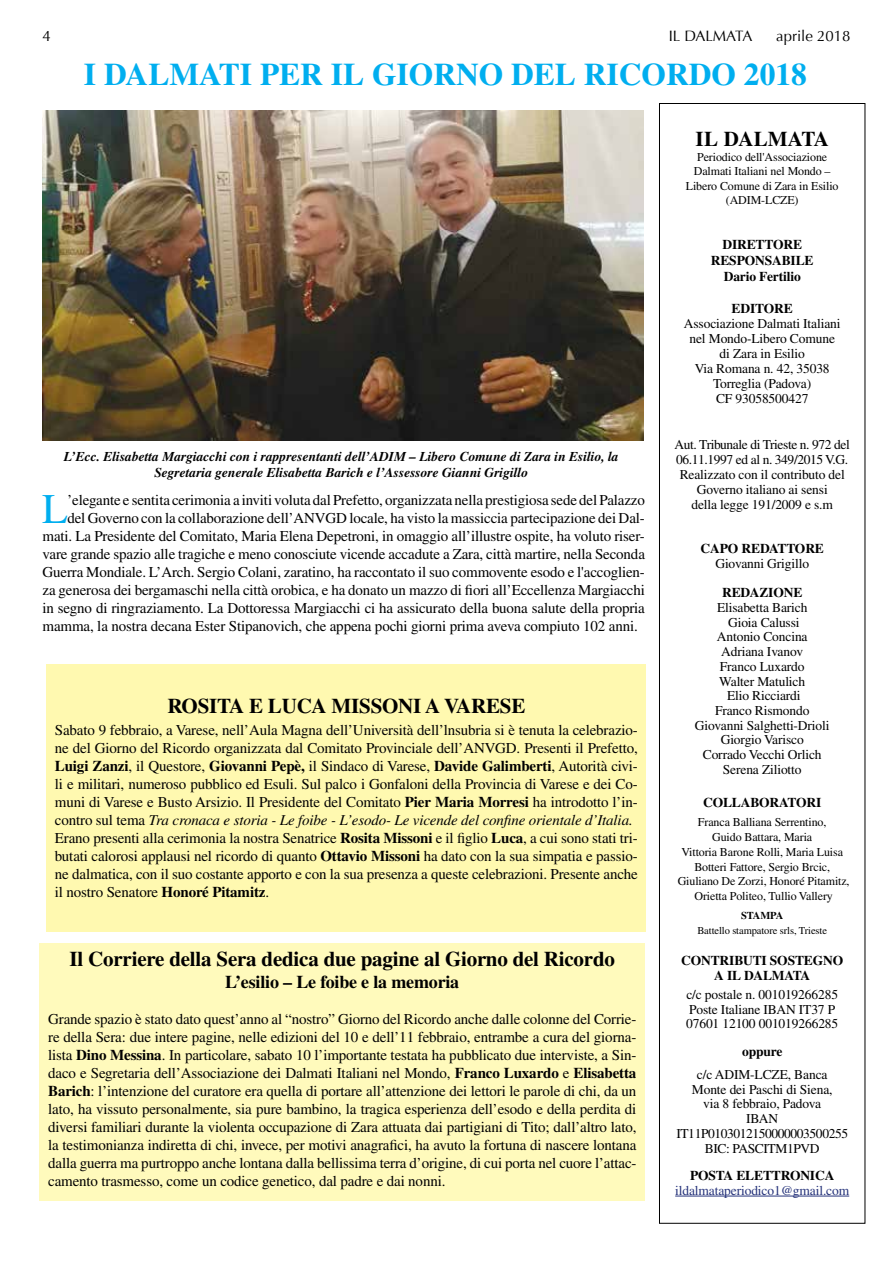
<style>
.page{position:relative;width:893px;height:1263px;background:#fff}
.page>*{position:absolute;margin:0;border:0;box-sizing:border-box;transform-origin:0 0}
.t1{font:42.15px "Times LT Std";color:#00aeef}
.t2{font:700 31.5px "Times LT Std";color:#00aeef}
.t3{font:700 21px "Times LT Std";letter-spacing:-.01em;color:#000}
.t4{font:700 21px "Times LT Std";letter-spacing:.01em;color:#000}
.t5{font:700 18px "Times LT Std";letter-spacing:-.01em;color:#000}
.t6{font:15px/18px "Times LT Std";letter-spacing:-.01em;color:#000;text-align:justify}
.t7{font:15px "Optima";color:#000}
.t8{font:13.5px/14.7px "Times LT Std";letter-spacing:-.01em;color:#000;text-align:center}
.t9{font:italic 700 13.5px/16.2px "Times LT Std";color:#000;text-align:center}
.t10{font:700 13.5px/16.2px "Times LT Std";letter-spacing:-.01em;color:#000;text-align:center}
.t11{font:13.5px "Times LT Std";letter-spacing:-.01em;color:#26337b}
.t12{font:12px/14.7px "Times LT Std";letter-spacing:-.01em;color:#000;text-align:center}
.t13{font:10.5px "Times LT Std";letter-spacing:-.01em;color:#000}
.t14{font:700 10.5px "Times LT Std";letter-spacing:-.01em;color:#000}
.s1{font-weight:700}
.s2{font-style:italic}
</style>
<div class="page">
<hr style="left:675px;top:1196px;width:174px;height:1px;background:#26337b">
<div style="left:659px;top:103px;width:206px;height:1121px;border:1px solid #000"></div>
<div style="left:40px;top:943px;width:605px;height:257px;background:#fffabc"></div>
<div style="left:46px;top:664px;width:600px;height:267px;background:#fff9b0"></div>
<img style="left:43px;top:111px;width:600px;height:329px">
<p class="t7" style="left:43px;top:28px;width:10px">4</p>
<p class="t7" style="left:669px;top:28px;width:85px">IL DALMATA</p>
<p class="t7" style="left:776px;top:28px;width:76px">aprile 2018</p>
<h2 class="t2" style="left:84px;top:56px;width:725px">I DALMATI PER IL GIORNO DEL RICORDO 2018</h2>
<p class="t9" style="left:64px;top:448px;width:556px">L’Ecc. Elisabetta Margiacchi con i rappresentanti dell’ADIM – Libero Comune di Zara in Esilio, la<br>Segretaria generale Elisabetta Barich e l’Assessore Gianni Grigillo</p>
<h1 class="t1" style="left:42px;top:485px;width:27px">L</h1>
<p class="t6" style="left:67px;top:491px;width:579px">’elegante e sentita cerimonia a inviti voluta dal Prefetto, organizzata nella prestigiosa sede del Palazzo</p>
<p class="t6" style="left:67px;top:509px;width:579px">del Governo con la collaborazione dell’ANVGD locale, ha visto la massiccia partecipazione dei Dal-</p>
<p class="t6" style="left:43px;top:527px;width:604px">mati. La Presidente del Comitato, Maria Elena Depetroni, in omaggio all’illustre ospite, ha voluto riser-</p>
<p class="t6" style="left:43px;top:545px;width:604px">vare grande spazio alle tragiche e meno conosciute vicende accadute a Zara, città martire, nella Seconda</p>
<p class="t6" style="left:43px;top:563px;width:604px">Guerra Mondiale. L’Arch. Sergio Colani, zaratino, ha raccontato il suo commovente esodo e l'accoglien-</p>
<p class="t6" style="left:43px;top:581px;width:604px">za generosa dei bergamaschi nella città orobica, e ha donato un mazzo di fiori all’Eccellenza Margiacchi</p>
<p class="t6" style="left:43px;top:599px;width:604px">in segno di ringraziamento. La Dottoressa Margiacchi ci ha assicurato della buona salute della propria</p>
<p class="t6" style="left:43px;top:617px;width:597px">mamma, la nostra decana Ester Stipanovich, che appena pochi giorni prima aveva compiuto 102 anni.</p>
<h3 class="t3" style="left:167px;top:693px;width:360px">ROSITA E LUCA MISSONI A VARESE</h3>
<p class="t6" style="left:55px;top:721px;width:584px;text-align:left">Sabato 9 febbraio, a Varese, nell’Aula Magna dell’Università dell’lnsubria si è tenuta la celebrazio&shy;ne del Giorno del Ricordo organizzata dal Comitato Provinciale dell’ANVGD. Presenti il Prefetto, <span class="s1">Luigi Zanzi</span>, il Questore, <span class="s1">Giovanni Pepè,</span> il Sindaco di Varese, <span class="s1">Davide Galimberti</span>, Autorità civi&shy;li e militari, numeroso pubblico ed Esuli. Sul palco i Gonfaloni della Provincia di Varese e dei Co&shy;muni di Varese e Busto Arsizio. Il Presidente del Comitato <span class="s1">Pier Maria Morresi</span> ha introdotto l’in&shy;contro sul tema <span class="s2">Tra cronaca e storia - Le foibe - L’esodo- Le vicende del confine orientale d’Italia.<br></span>Erano presenti alla cerimonia la nostra Senatrice <span class="s1">Rosita Missoni</span> e il figlio <span class="s1">Luca</span>, a cui sono stati tri&shy;butati calorosi applausi nel ricordo di quanto <span class="s1">Ottavio Missoni</span> ha dato con la sua simpatia e passio&shy;ne dalmatica, con il suo costante apporto e con la sua presenza a queste celebrazioni. Presente anche il nostro Senatore <span class="s1">Honoré Pitamitz</span>.</p>
<h3 class="t3" style="left:70px;top:946px;width:547px">Il Corriere della Sera dedica due pagine al Giorno del Ricordo</h3>
<p class="t5" style="left:225px;top:971px;width:235px">L’esilio – Le foibe e la memoria</p>
<p class="t6" style="left:48px;top:1010px;width:590px">Grande spazio è stato dato quest’anno al “nostro” Giorno del Ricordo anche dalle colonne del Corrie&shy;re della Sera: due intere pagine, nelle edizioni del 10 e dell’11 febbraio, entrambe a cura del giorna&shy;lista <span class="s1">Dino Messina</span>. In particolare, sabato 10 l’importante testata ha pubblicato due interviste, a Sin&shy;daco e Segretaria dell’Associazione dei Dalmati Italiani nel Mondo, <span class="s1">Franco Luxardo</span> e <span class="s1">Elisabetta Barich</span>: l’intenzione del curatore era quella di portare all’attenzione dei lettori le parole di chi, da un lato, ha vissuto personalmente, sia pure bambino, la tragica esperienza dell’esodo e della perdita di diversi familiari durante la violenta occupazione di Zara attuata dai partigiani di Tito; dall’altro lato, la testimonianza indiretta di chi, invece, per motivi anagrafici, ha avuto la fortuna di nascere lontana dalla guerra ma purtroppo anche lontana dalla bellissima terra d’origine, di cui porta nel cuore l’attac&shy;camento trasmesso, come un codice genetico, dal padre e dai nonni.</p>
<h3 class="t4" style="left:696px;top:127px;width:135px">IL DALMATA</h3>
<p class="t12" style="left:686px;top:150px;width:154px">Periodico dell'Associazione<br>Dalmati Italiani nel Mondo –<br>Libero Comune di Zara in Esilio (ADIM-LCZE)</p>
<p class="t10" style="left:711px;top:236px;width:104px">DIRETTORE<br>RESPONSABILE<br>Dario Fertilio</p>
<p class="t10" style="left:732px;top:300px;width:63px">EDITORE</p>
<p class="t8" style="left:684px;top:316px;width:158px">Associazione Dalmati Italiani nel Mondo-Libero Comune di Zara in Esilio<br>Via Romana n. 42, 35038<br>Torreglia (Padova)<br>CF 93058500427</p>
<p class="t8" style="left:675px;top:436px;width:177px">Aut. Tribunale di Trieste n. 972 del<br>06.11.1997 ed al n. 349/2015 V.G.<br>Realizzato con il contributo del<br>Governo italiano ai sensi<br>della legge 191/2009 e s.m</p>
<p class="t10" style="left:701px;top:540px;width:125px">CAPO REDATTORE</p>
<p class="t8" style="left:715px;top:556px;width:95px">Giovanni Grigillo</p>
<p class="t10" style="left:722px;top:584px;width:82px">REDAZIONE</p>
<p class="t8" style="left:695px;top:600px;width:136px">Elisabetta Barich<br>Gioia Calussi<br>Antonio Concina<br>Adriana Ivanov<br>Franco Luxardo<br>Walter Matulich<br>Elio Ricciardi<br>Franco Rismondo<br>Giovanni Salghetti-Drioli<br>Giorgio Varisco<br>Corrado Vecchi Orlich<br>Serena Ziliotto</p>
<p class="t10" style="left:703px;top:794px;width:120px">COLLABORATORI</p>
<p class="t12" style="left:678px;top:815px;width:173px">Franca Balliana Serrentino,<br>Guido Battara, Maria<br>Vittoria Barone Rolli, Maria Luisa<br>Botteri Fattore, Sergio Brcic,<br>Giuliano De Zorzi, Honoré Pitamitz,<br>Orietta Politeo, Tullio Vallery</p>
<p class="t14" style="left:741px;top:909px;width:44px">STAMPA</p>
<p class="t13" style="left:697px;top:924px;width:131px">Battello stampatore srls, Trieste</p>
<p class="t10" style="left:681px;top:953px;width:164px;line-height:14.7px">CONTRIBUTI SOSTEGNO<br>A IL DALMATA</p>
<p class="t8" style="left:686px;top:987px;width:154px;text-align:left">c/c postale n. 001019266285<br>Poste Italiane IBAN IT37 P<br>07601 12100 001019266285</p>
<p class="t10" style="left:742px;top:1043px;width:42px">oppure</p>
<p class="t8" style="left:676px;top:1067px;width:173px">c/c ADIM-LCZE, Banca<br>Monte dei Paschi di Siena,<br>via 8 febbraio, Padova<br>IBAN<br>IT11P0103012150000003500255<br>BIC: PASCITM1PVD</p>
<p class="t10" style="left:690px;top:1167px;width:146px">POSTA ELETTRONICA</p>
<p class="t11" style="left:675px;top:1182px;width:176px">ildalmataperiodico1@gmail.com</p>
</div>
